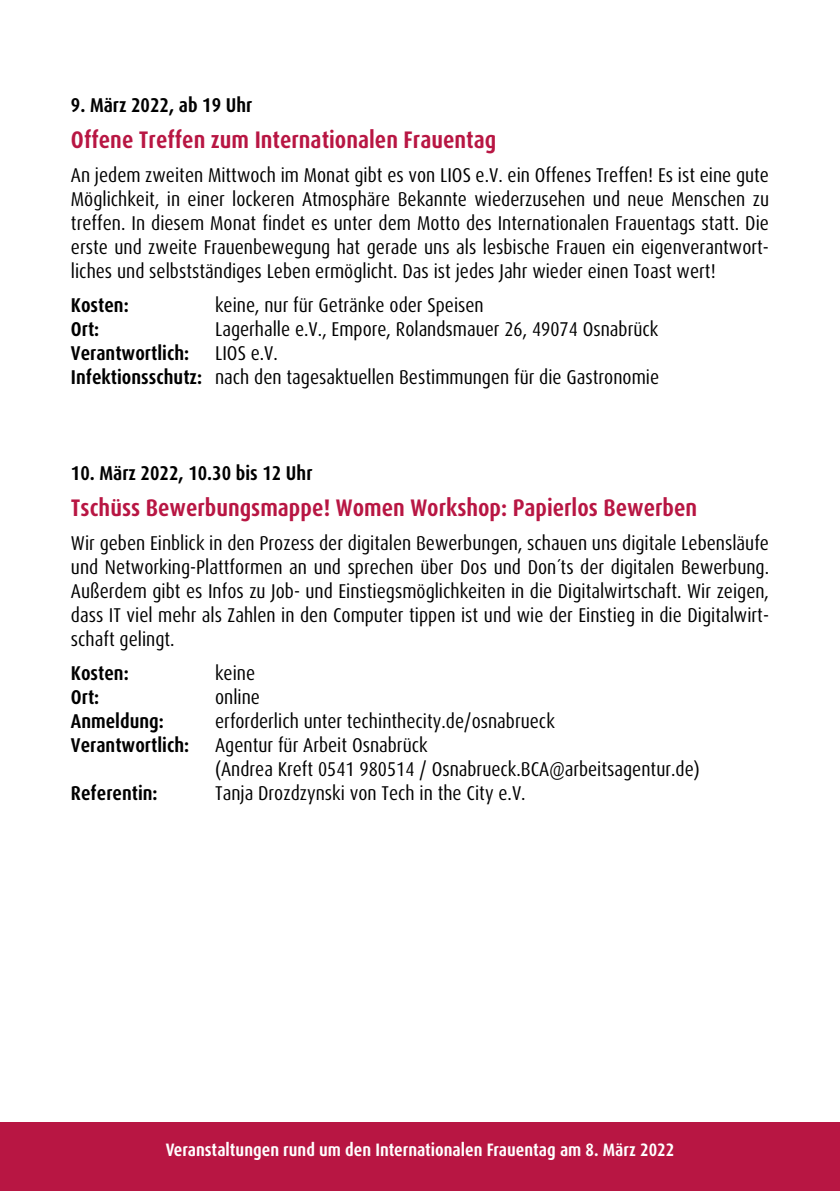
<style>
.page{position:relative;width:840px;height:1191px;background:#fff}
.page>*{position:absolute;margin:0;border:0;box-sizing:border-box;transform-origin:0 0}
.t1{font:700 condensed 24px "Dax OT";color:#b81643}
.t2{font:condensed 20px/24px "Dax OT";color:#000;text-align:justify}
.t3{font:700 condensed 20px "Dax OT";color:#000}
.t4{font:700 condensed 18px "Dax OT";color:#fff}
.s1{font-weight:700}
</style>
<div class="page">
<div style="left:0;top:1123px;width:839px;height:68px;background:#b81643"></div>
<p class="t3" style="left:71px;top:92px;width:183px">9. März 2022, ab 19 Uhr</p>
<p class="t1" style="left:71px;top:124px;width:426px">Offene Treffen zum Internationalen Frauentag</p>
<p class="t2" style="left:71px;top:163px;width:699px">An jedem zweiten Mittwoch im Monat gibt es von LIOS e.V. ein Offenes Treffen! Es ist eine gute Möglichkeit, in einer lockeren Atmosphäre Bekannte wiederzusehen und neue Menschen zu treffen. In diesem Monat findet es unter dem Motto des Internationalen Frauentags statt. Die erste und zweite Frauenbewegung hat gerade uns als lesbische Frauen ein eigenverantwort&shy;liches und selbstständiges Leben ermöglicht. Das ist jedes Jahr wieder einen Toast wert!</p>
<p class="t3" style="left:71px;top:292px;width:59px">Kosten:</p>
<p class="t2" style="left:215px;top:293px;width:270px">keine, nur für Getränke oder Speisen</p>
<p class="t3" style="left:71px;top:316px;width:30px">Ort:</p>
<p class="t2" style="left:215px;top:317px;width:444px">Lagerhalle e.V., Empore, Rolandsmauer 26, 49074 Osnabrück</p>
<p class="t3" style="left:71px;top:340px;width:120px">Verantwortlich:</p>
<p class="t2" style="left:71px;top:341px;width:589px;text-indent:144px">LIOS e.V.<br><span class="s1">Infektionsschutz:</span> nach den tagesaktuellen Bestimmungen für die Gastronomie</p>
<p class="t3" style="left:71px;top:460px;width:243px">10. März 2022, 10.30 bis 12 Uhr</p>
<p class="t1" style="left:71px;top:492px;width:627px">Tschüss Bewerbungsmappe! Women Workshop: Papierlos Bewerben</p>
<p class="t2" style="left:71px;top:531px;width:699px">Wir geben Einblick in den Prozess der digitalen Bewerbungen, schauen uns digitale Lebensläufe und Networking-Plattformen an und sprechen über Dos und Don´ts der digitalen Bewerbung.<br>Außerdem gibt es Infos zu Job- und Einstiegsmöglichkeiten in die Digitalwirtschaft. Wir zeigen, dass IT viel mehr als Zahlen in den Computer tippen ist und wie der Einstieg in die Digitalwirt&shy;schaft gelingt.</p>
<p class="t3" style="left:71px;top:660px;width:59px">Kosten:</p>
<p class="t2" style="left:215px;top:661px;width:42px">keine</p>
<p class="t3" style="left:71px;top:684px;width:30px">Ort:</p>
<p class="t2" style="left:215px;top:685px;width:46px">online</p>
<p class="t3" style="left:71px;top:708px;width:94px">Anmeldung:</p>
<p class="t2" style="left:215px;top:709px;width:341px">erforderlich unter techinthecity.de/osnabrueck</p>
<p class="t3" style="left:71px;top:732px;width:120px">Verantwortlich:</p>
<p class="t2" style="left:215px;top:733px;width:486px">Agentur für Arbeit Osnabrück<br>(Andrea Kreft 0541 980514 / Osnabrueck.BCA@arbeitsagentur.de)</p>
<p class="t3" style="left:71px;top:780px;width:88px">Referentin:</p>
<p class="t2" style="left:215px;top:781px;width:312px">Tanja Drozdzynski von Tech in the City e.V.</p>
<p class="t4" style="left:166px;top:1137px;width:509px">Veranstaltungen rund um den Internationalen Frauentag am 8. März 2022</p>
</div>
